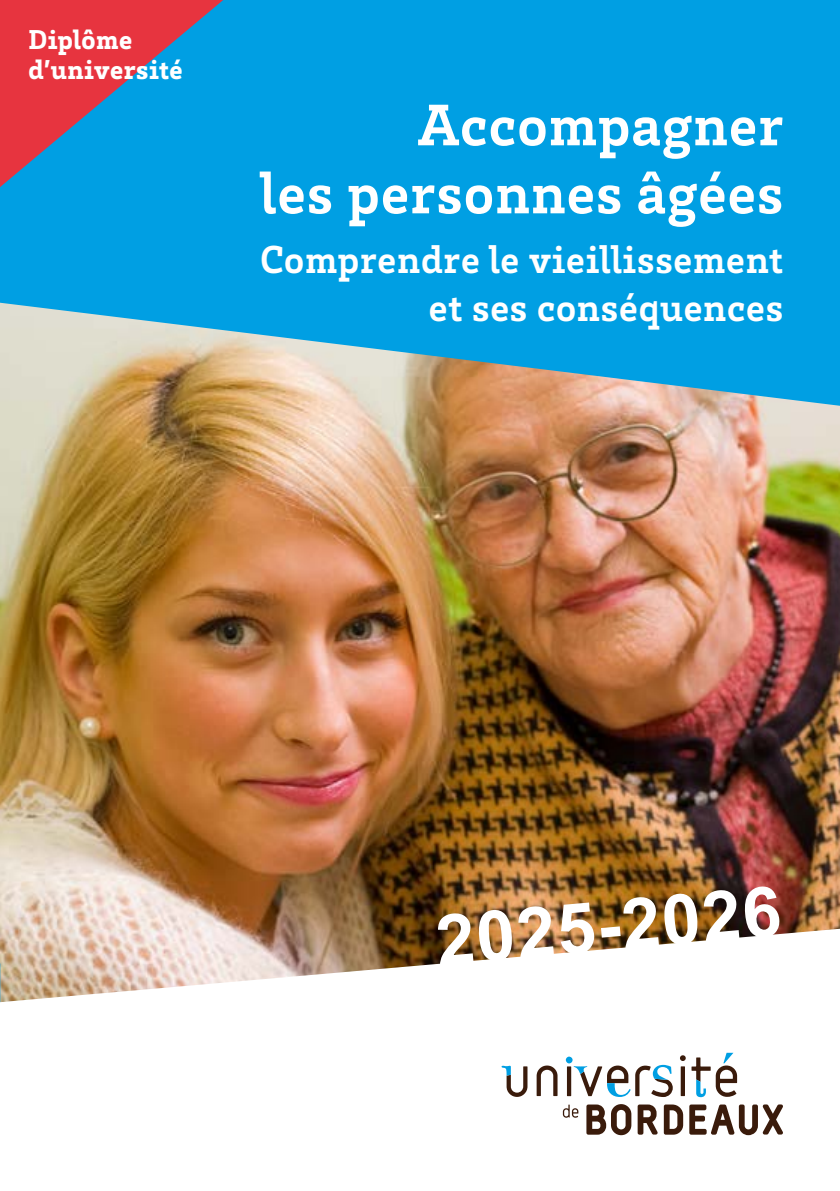
<style>
.page{position:relative;width:840px;height:1191px;background:#fff}
.page>*{position:absolute;margin:0;border:0;box-sizing:border-box;transform-origin:0 0}
.t1{font:700 70px "Arial";color:#fff}
.Couv_Titre_Mention_c30____H1{font:700 60px/68px "Brix Slab";letter-spacing:.02em;color:#fff;text-align:right}
.Couv_Titre_Mention_c30____H1-2{font:700 40px/48px "Brix Slab";letter-spacing:.02em;color:#fff;text-align:right}
.Couv_Titre_Diplome___H2{font:900 28px/30px "Brix Slab";letter-spacing:.02em;color:#fff}
</style>
<div class="page">
<img style="left:0;top:406px;width:839px;height:522px">
<svg style="left:0;top:0;width:839px;height:406px;background:#20a4d9"></svg>
<img style="left:0;top:928px;width:839px;height:75px">
<svg style="left:0;top:0;width:223px;height:187px;background:#736990"></svg>
<svg style="left:536px;top:1065px;width:21px;height:31px"></svg>
<div style="left:566px;top:1066px;width:5px;height:30px;background:#3a1b0b"></div>
<svg style="left:680px;top:1055px;width:5px;height:41px"></svg>
<svg style="left:501px;top:1065px;width:26px;height:32px"></svg>
<svg style="left:565px;top:1056px;width:7px;height:7px"></svg>
<svg style="left:573px;top:1064px;width:99px;height:33px"></svg>
<svg style="left:691px;top:1052px;width:45px;height:45px"></svg>
<svg style="left:586px;top:1104px;width:45px;height:31px"></svg>
<svg style="left:663px;top:1104px;width:19px;height:30px"></svg>
<svg style="left:689px;top:1104px;width:93px;height:31px"></svg>
<svg style="left:637px;top:1104px;width:20px;height:30px"></svg>
<svg style="left:562px;top:1104px;width:16px;height:13px"></svg>
<h2 class="Couv_Titre_Diplome___H2" style="left:28px;top:23px;width:156px">Diplôme d’université</h2>
<h1 class="Couv_Titre_Mention_c30____H1" style="left:260px;top:88px;width:524px">Accompagner<br>les personnes âgées</h1>
<h1 class="Couv_Titre_Mention_c30____H1-2" style="left:260px;top:233px;width:524px">Comprendre le vieillissement et ses conséquences</h1>
<p class="t1" style="left:432px;top:895px;width:347px;rotate:-5deg">2025-2026</p>
</div>
